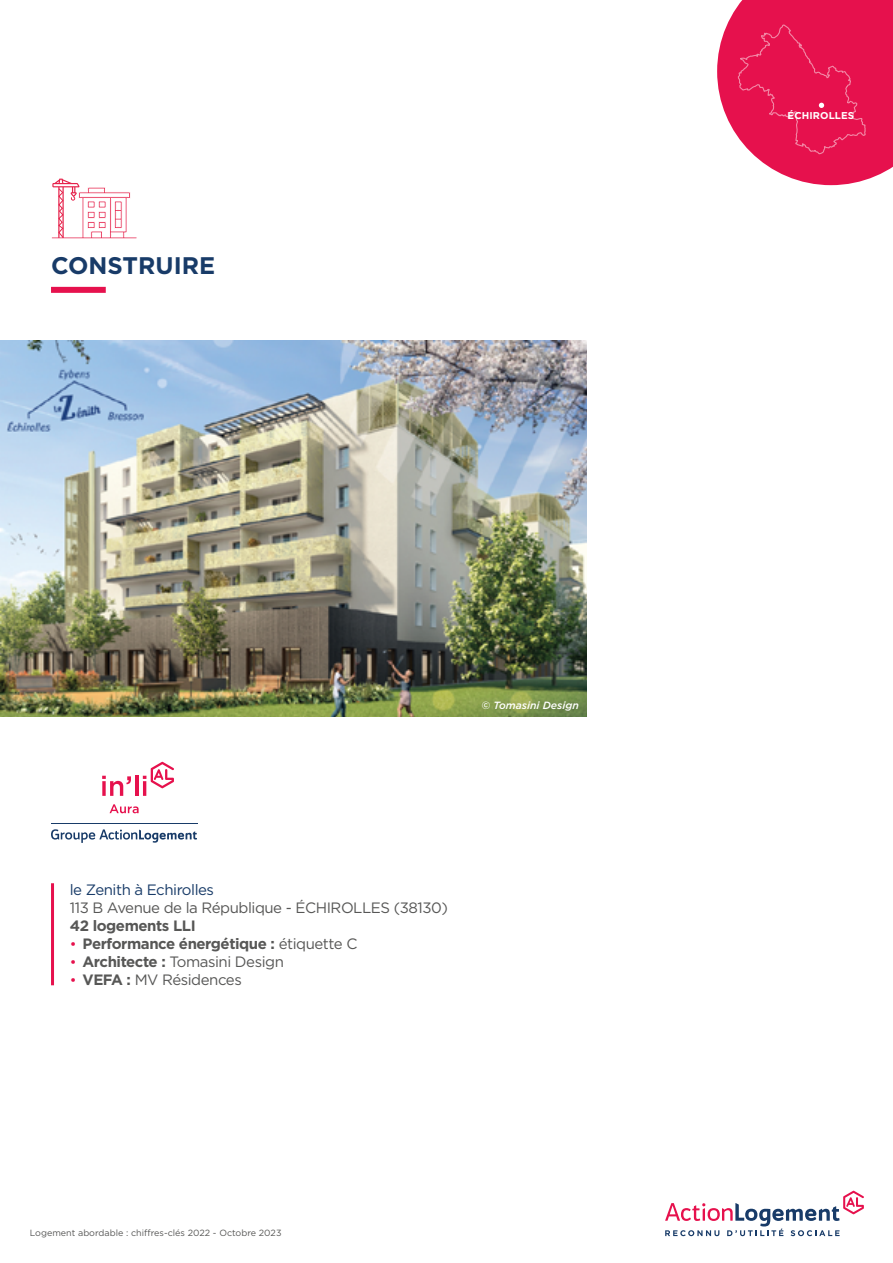
<style>
.page{position:relative;width:893px;height:1263px;background:#fff}
.page>*{position:absolute;margin:0;border:0;box-sizing:border-box;transform-origin:0 0}
.t1{font:700 24px "Gotham";color:#183b68}
.t2{font:15px "Gotham";letter-spacing:-.03em;color:#575756}
.t3{font:700 15px "Gotham";letter-spacing:-.03em;color:#575756}
.t4{font:15px "Gotham";letter-spacing:-.03em;color:#183b68}
.t5{font:italic 500 10.5px "Gotham";color:#fff}
.t6{font:700 9.9px "Gotham";letter-spacing:.01em;color:#fff}
.t7{font:9px "Gotham";color:#575756}
.s1{font-weight:400;font-size:14.25px;color:#e6114d}
.s2{font-weight:400}
.s3{font-size:14.25px;color:#e6114d}
.s4{font-weight:700}
</style>
<div class="page">
<svg style="left:665px;top:1191px;width:199px;height:45px"></svg>
<svg style="left:52px;top:179px;width:85px;height:60px"></svg>
<div style="left:51px;top:287px;width:55px;height:6px;background:#e6114d"></div>
<img style="left:0;top:340px;width:587px;height:376px">
<hr style="left:51px;top:883px;width:3px;height:102px;background:#e6114d">
<svg style="left:102px;top:776px;width:29px;height:20px"></svg>
<hr style="left:135px;top:775px;width:3px;height:21px;background:#e6114d">
<hr style="left:143px;top:781px;width:3px;height:15px;background:#e6114d">
<svg style="left:51px;top:829px;width:146px;height:14px"></svg>
<hr style="left:51px;top:823px;width:147px;height:1px;background:#183b68">
<svg style="left:143px;top:762px;width:31px;height:26px"></svg>
<svg style="left:110px;top:804px;width:29px;height:9px"></svg>
<svg style="left:717px;top:0;width:176px;height:185px"></svg>
<h1 class="t1" style="left:51px;top:249px;width:166px">CONSTRUIRE</h1>
<p class="t5" style="left:482px;top:699px;width:99px">© Tomasini Design</p>
<p class="t4" style="left:70px;top:880px;width:146px">le Zenith à Echirolles</p>
<p class="t2" style="left:70px;top:898px;width:380px">113 B Avenue de la République - ÉCHIROLLES (38130)</p>
<p class="t3" style="left:70px;top:916px;width:127px">42 logements LLI</p>
<p class="t3" style="left:70px;top:934px;width:289px"><span class="s1">•</span> Performance énergétique : <span class="s2">étiquette C</span></p>
<p class="t2" style="left:70px;top:952px;width:216px"><span class="s3">•</span> <span class="s4">Architecte :</span> Tomasini Design</p>
<p class="t2" style="left:70px;top:970px;width:173px"><span class="s3">•</span> <span class="s4">VEFA :</span> MV Résidences</p>
<p class="t7" style="left:30px;top:1227px;width:253px">Logement abordable : chiffres-clés 2022 - Octobre 2023</p>
<p class="t6" style="left:788px;top:109px;width:68px">ÉCHIROLLES</p>
</div>
